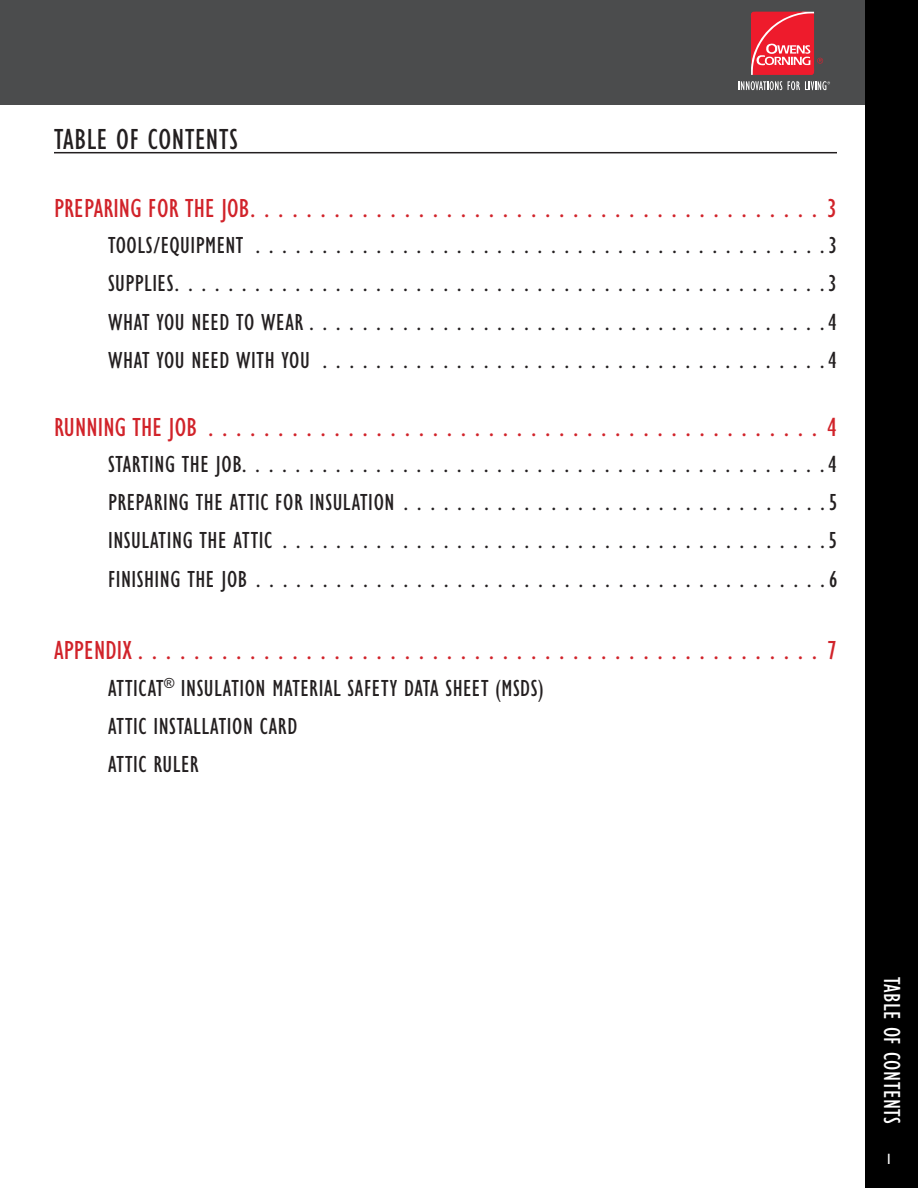
<style>
.page{position:relative;width:918px;height:1188px;background:#fff}
.page>*{position:absolute;margin:0;border:0;box-sizing:border-box;transform-origin:0 0}
.t1{font:condensed 30px "Gill Sans Std";letter-spacing:.025em;color:#231f20}
.t2{font:condensed 27px "Gill Sans Std";letter-spacing:.005em;color:#d1232a}
.t3{font:condensed 24px/38.1px "Gill Sans Std";letter-spacing:.025em;color:#231f20;text-align:justify}
.t4{font:condensed 24px "Gill Sans Std";letter-spacing:.025em;color:#fff}
.t5{font:15px "Gill Sans Std";color:#fff}
</style>
<div class="page">
<div style="left:0;top:0;width:918px;height:105px;background:#4b4c4d"></div>
<div style="left:866px;top:0;width:52px;height:1188px;background:#000"></div>
<svg style="left:738px;top:81px;width:44px;height:9px"></svg>
<svg style="left:751px;top:12px;width:72px;height:63px;background:#dc3f4c"></svg>
<svg style="left:788px;top:81px;width:42px;height:9px"></svg>
<hr style="left:54px;top:152px;width:783px;height:1px;background:#231f20">
<p class="t1" style="left:54px;top:128px;width:185px">TABLE OF CONTENTS</p>
<p class="t2" style="left:54px;top:198px;width:785px">PREPARING FOR THE JOB . . . . . . . . . . . . . . . . . . . . . . . . . . . . . . . . . . . . . . . . . 3</p>
<p class="t3" style="left:108px;top:229px;width:731px">TOOLS/EQUIPMENT . . . . . . . . . . . . . . . . . . . . . . . . . . . . . . . . . . . . . . . . . . .3<br>SUPPLIES . . . . . . . . . . . . . . . . . . . . . . . . . . . . . . . . . . . . . . . . . . . . . . . . .3<br>WHAT YOU NEED TO WEAR . . . . . . . . . . . . . . . . . . . . . . . . . . . . . . . . . . . . . . .4<br>WHAT YOU NEED WITH YOU . . . . . . . . . . . . . . . . . . . . . . . . . . . . . . . . . . . . . .4</p>
<p class="t2" style="left:54px;top:417px;width:785px">RUNNING THE JOB . . . . . . . . . . . . . . . . . . . . . . . . . . . . . . . . . . . . . . . . . . . . 4</p>
<p class="t3" style="left:108px;top:448px;width:731px">STARTING THE JOB . . . . . . . . . . . . . . . . . . . . . . . . . . . . . . . . . . . . . . . . . . . .4<br>PREPARING THE ATTIC FOR INSULATION . . . . . . . . . . . . . . . . . . . . . . . . . . . . . . . .5<br>INSULATING THE ATTIC . . . . . . . . . . . . . . . . . . . . . . . . . . . . . . . . . . . . . . . . .5<br>FINISHING THE JOB . . . . . . . . . . . . . . . . . . . . . . . . . . . . . . . . . . . . . . . . . . .6</p>
<p class="t2" style="left:54px;top:641px;width:785px">APPENDIX . . . . . . . . . . . . . . . . . . . . . . . . . . . . . . . . . . . . . . . . . . . . . . . . . 7</p>
<p class="t3" style="left:108px;top:672px;width:437px;text-align:left">ATTICAT<sup>®</sup> INSULATION MATERIAL SAFETY DATA SHEET (MSDS)<br>ATTIC INSTALLATION CARD<br>ATTIC RULER</p>
<p class="t4" style="left:901px;top:977px;width:149px;rotate:90deg">TABLE OF CONTENTS</p>
<p class="t5" style="left:885px;top:1154px;width:9px">1</p>
</div>
